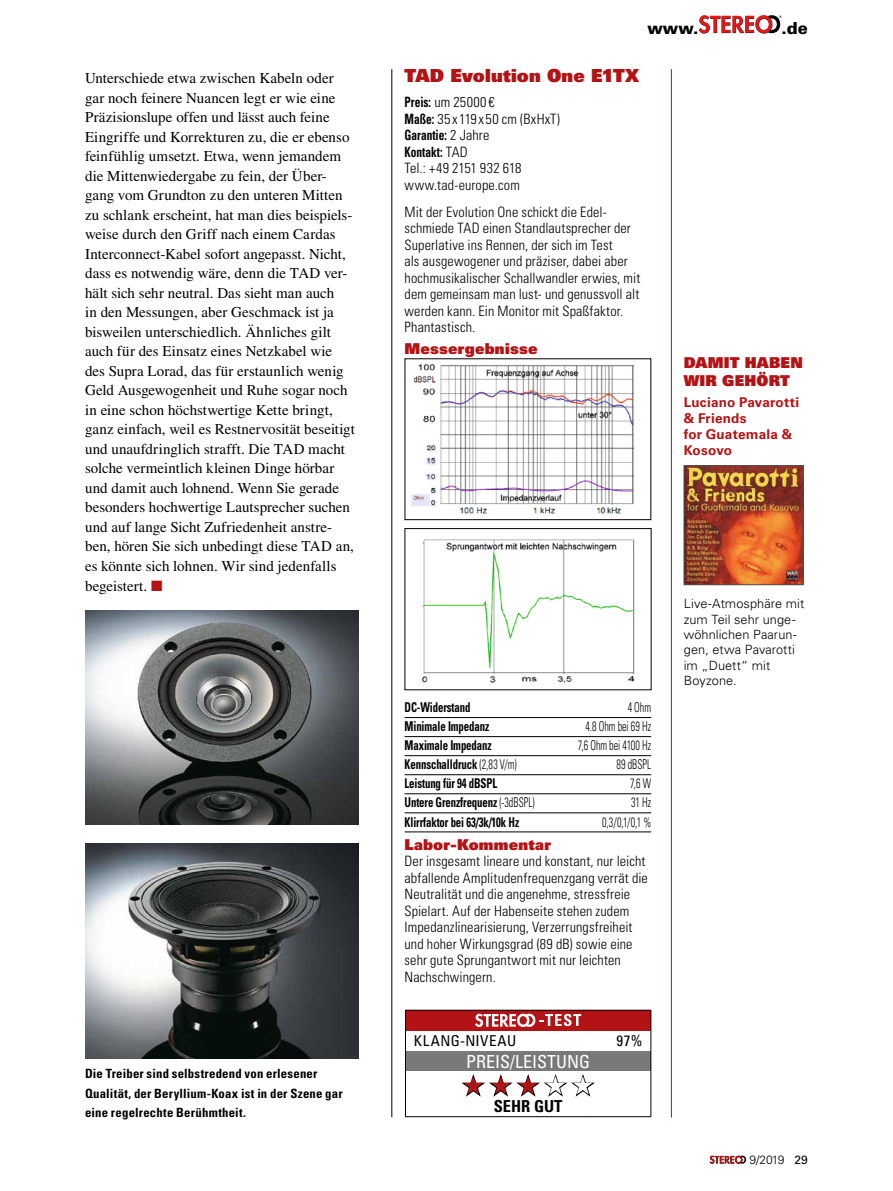
<style>
.page{position:relative;width:893px;height:1191px;background:#fff}
.page>*{position:absolute;margin:0;border:0;box-sizing:border-box;transform-origin:0 0}
.t1{font:25.5px "Zapf Dingbats ITC";color:#b41315}
.t2{font:18px "Univers LT Std X Black";letter-spacing:.01em;color:#b41315}
.t3{font:condensed 18px "Univers LT Std";color:#fff}
.t4{font:700 condensed 16.5px "Univers LT Std";color:#000}
.t5{font:900 16.5px "Univers LT Std";color:#000}
.t6{font:15px/19.5px "Times LT Std";color:#000}
.t7{font:15px/18px "Univers LT Std X Black";letter-spacing:.015em;color:#b41315}
.t8{font:condensed 15px "Univers LT Std";letter-spacing:.04em;color:#000}
.t9{font:300 condensed 14.25px/16.5px "Univers LT Std";letter-spacing:.01em;color:#000}
.t10{font:700 condensed 13.5px "Univers LT Std";letter-spacing:-.01em;color:#000;scale:.8 1}
.t11{font:300 condensed 13.5px "Univers LT Std";letter-spacing:.005em;color:#000;scale:.75 1}
.t12{font:700 13.5px/16.2px "Univers LT Std";letter-spacing:.015em;color:#b41315}
.t13{font:700 condensed 12.75px/19.5px "Univers LT Std";letter-spacing:.015em;color:#000}
.t14{font:300 12.75px/15.3px "Univers LT Std";letter-spacing:.005em;color:#000}
.t15{font:300 12px "Univers LT Std";color:#000}
.s1{color:#b41315}
.s2{font-weight:700}
.s3{font-weight:300}
.s4{color:#fff}
.s5{font-weight:400}
</style>
<div class="page">
<svg style="left:709px;top:1155px;width:37px;height:8px"></svg>
<hr style="left:405px;top:717px;width:246px;height:1px;background:#000">
<hr style="left:405px;top:736px;width:246px;height:1px;background:#000">
<hr style="left:405px;top:755px;width:246px;height:1px;background:#000">
<hr style="left:405px;top:774px;width:246px;height:1px;background:#000">
<hr style="left:405px;top:793px;width:246px;height:1px;background:#000">
<hr style="left:405px;top:812px;width:246px;height:1px;background:#000">
<hr style="left:405px;top:831px;width:246px;height:1px;background:#000">
<img style="left:421px;top:539px;width:214px;height:145px">
<div style="left:405px;top:528px;width:246px;height:162px;border:1px solid #000"></div>
<div style="left:405px;top:1010px;width:246px;height:20px;background:#b41315"></div>
<div style="left:405px;top:1051px;width:246px;height:19px;background:#7b7978"></div>
<hr style="left:650px;top:1070px;width:1px;height:46px;background:#000">
<hr style="left:405px;top:1009px;width:181px;height:1px;background:#000">
<hr style="left:586px;top:1009px;width:65px;height:1px;background:#000">
<svg style="left:650px;top:1010px;width:1px;height:60px"></svg>
<svg style="left:405px;top:1010px;width:1px;height:60px"></svg>
<hr style="left:405px;top:1070px;width:1px;height:46px;background:#000">
<hr style="left:405px;top:1116px;width:181px;height:1px;background:#000">
<hr style="left:586px;top:1116px;width:65px;height:1px;background:#000">
<svg style="left:475px;top:1013px;width:106px;height:14px"></svg>
<svg style="left:461px;top:1074px;width:134px;height:23px"></svg>
<img style="left:412px;top:364px;width:223px;height:150px">
<div style="left:405px;top:358px;width:246px;height:162px;border:1px solid #000"></div>
<hr style="left:391px;top:69px;width:1px;height:1048px;background:#000">
<hr style="left:671px;top:69px;width:1px;height:1048px;background:#b41315">
<img style="left:686px;top:467px;width:115px;height:116px">
<div style="left:684px;top:465px;width:119px;height:120px;border:1px solid #4e5052"></div>
<img style="left:85px;top:610px;width:274px;height:214px">
<img style="left:85px;top:843px;width:274px;height:215px">
<svg style="left:699px;top:15px;width:83px;height:19px"></svg>
<p class="t6" style="left:85px;top:68px;width:272px">Unterschiede etwa zwischen Kabeln oder gar noch feinere Nuancen legt er wie eine Präzisionslupe offen und lässt auch feine Eingriffe und Korrekturen zu, die er ebenso feinfühlig umsetzt. Etwa, wenn jemandem die Mittenwiedergabe zu fein, der Über&shy;gang vom Grundton zu den unteren Mitten zu schlank erscheint, hat man dies beispiels&shy;weise durch den Griff nach einem Cardas Interconnect-Kabel sofort angepasst. Nicht, dass es notwendig wäre, denn die TAD ver&shy;hält sich sehr neutral. Das sieht man auch<br>in den Messungen, aber Geschmack ist ja bisweilen unterschiedlich. Ähnliches gilt auch für des Einsatz eines Netzkabel wie des Supra Lorad, das für erstaunlich wenig Geld Ausgewogenheit und Ruhe sogar noch in eine schon höchstwertige Kette bringt, ganz einfach, weil es Restnervosität beseitigt und unaufdringlich strafft. Die TAD macht solche vermeintlich kleinen Dinge hörbar und damit auch lohnend. Wenn Sie gerade besonders hochwertige Lautsprecher suchen und auf lange Sicht Zufriedenheit anstre&shy;ben, hören Sie sich unbedingt diese TAD an, es könnte sich lohnen. Wir sind jedenfalls begeistert. <span class="s1">■</span></p>
<p class="t13" style="left:85px;top:1063px;width:259px">Die Treiber sind selbstredend von erlesener<br>Qualität, der Beryllium-Koax ist in der Szene gar eine regelrechte Berühmtheit.</p>
<p class="t5" style="left:647px;top:17px;width:53px">www.</p>
<p class="t5" style="left:781px;top:17px;width:28px">.de</p>
<p class="t2" style="left:405px;top:64px;width:236px">TAD Evolution One E1TX</p>
<p class="t9" style="left:405px;top:94px;width:157px"><span class="s2">Preis:</span> um 25000 €<br><span class="s2">Maße:</span> 35x119x50 cm (BxHxT)<br><span class="s2">Garantie:</span> 2 Jahre<br><span class="s2">Kontakt:</span> TAD<br>Tel.: +49 2151 932 618 www.tad-europe.com</p>
<p class="t9" style="left:405px;top:204px;width:237px">Mit der Evolution One schickt die Edel&shy;schmiede TAD einen Standlautsprecher der Superlative ins Rennen, der sich im Test<br>als ausgewogener und präziser, dabei aber hochmusikalischer Schallwandler erwies, mit dem gemeinsam man lust- und genussvoll alt werden kann. Ein Monitor mit Spaßfaktor.<br>Phantastisch.</p>
<p class="t7" style="left:405px;top:339px;width:134px">Messergebnisse</p>
<p class="t7" style="left:684px;top:353px;width:121px">DAMIT HABEN<br>WIR GEHÖRT</p>
<p class="t12" style="left:684px;top:394px;width:117px">Luciano Pavarotti &amp; Friends<br>for Guatemala &amp;<br>Kosovo</p>
<p class="t10" style="left:405px;top:699px;width:84px">DC-Widerstand</p>
<p class="t11" style="left:628px;top:699px;width:33px">4 Ohm</p>
<p class="t10" style="left:405px;top:718px;width:107px">Minimale Impedanz</p>
<p class="t11" style="left:585px;top:718px;width:89px">4.8 Ohm bei 69 Hz</p>
<p class="t10" style="left:405px;top:737px;width:110px">Maximale Impedanz</p>
<p class="t11" style="left:578px;top:737px;width:99px">7,6 Ohm bei 4100 Hz</p>
<p class="t10" style="left:405px;top:756px;width:142px">Kennschalldruck <span class="s3">(2,83 V/m)</span></p>
<p class="t11" style="left:616px;top:756px;width:48px">89 dBSPL</p>
<p class="t10" style="left:405px;top:775px;width:117px">Leistung für 94 dBSPL</p>
<p class="t11" style="left:630px;top:775px;width:29px">7,6 W</p>
<p class="t10" style="left:405px;top:794px;width:164px">Untere Grenzfrequenz <span class="s3">(-3dBSPL)</span></p>
<p class="t11" style="left:631px;top:794px;width:28px">31 Hz</p>
<p class="t10" style="left:405px;top:813px;width:145px">Klirrfaktor bei 63/3k/10k Hz</p>
<p class="t11" style="left:602px;top:813px;width:67px">0,3/0,1/0,1 %</p>
<p class="t7" style="left:405px;top:834px;width:148px">Labor-Kommentar</p>
<p class="t9" style="left:405px;top:853px;width:245px">Der insgesamt lineare und konstant, nur leicht abfallende Amplitudenfrequenzgang verrät die Neutralität und die angenehme, stressfreie Spielart. Auf der Habenseite stehen zudem Impedanzlinearisierung, Verzerrungsfreiheit und hoher Wirkungsgrad (89 dB) sowie eine sehr gute Sprungantwort mit nur leichten Nachschwingern.</p>
<p class="t8" style="left:414px;top:1030px;width:104px">KLANG-NIVEAU</p>
<p class="t8" style="left:616px;top:1030px;width:28px">97%</p>
<p class="t3" style="left:466px;top:1050px;width:126px">PREIS/LEISTUNG</p>
<h1 class="t1" style="left:463px;top:1073px;width:132px">★★★<span class="s4">★★</span></h1>
<p class="t4" style="left:494px;top:1096px;width:70px">SEHR GUT</p>
<p class="t14" style="left:684px;top:596px;width:122px">Live-Atmosphäre mit zum Teil sehr unge&shy;wöhnlichen Paarun&shy;gen, etwa Pavarotti im „Duett“ mit<br>Boyzone.</p>
<p class="t15" style="left:749px;top:1152px;width:60px">9/2019 <span class="s5">29</span></p>
</div>
